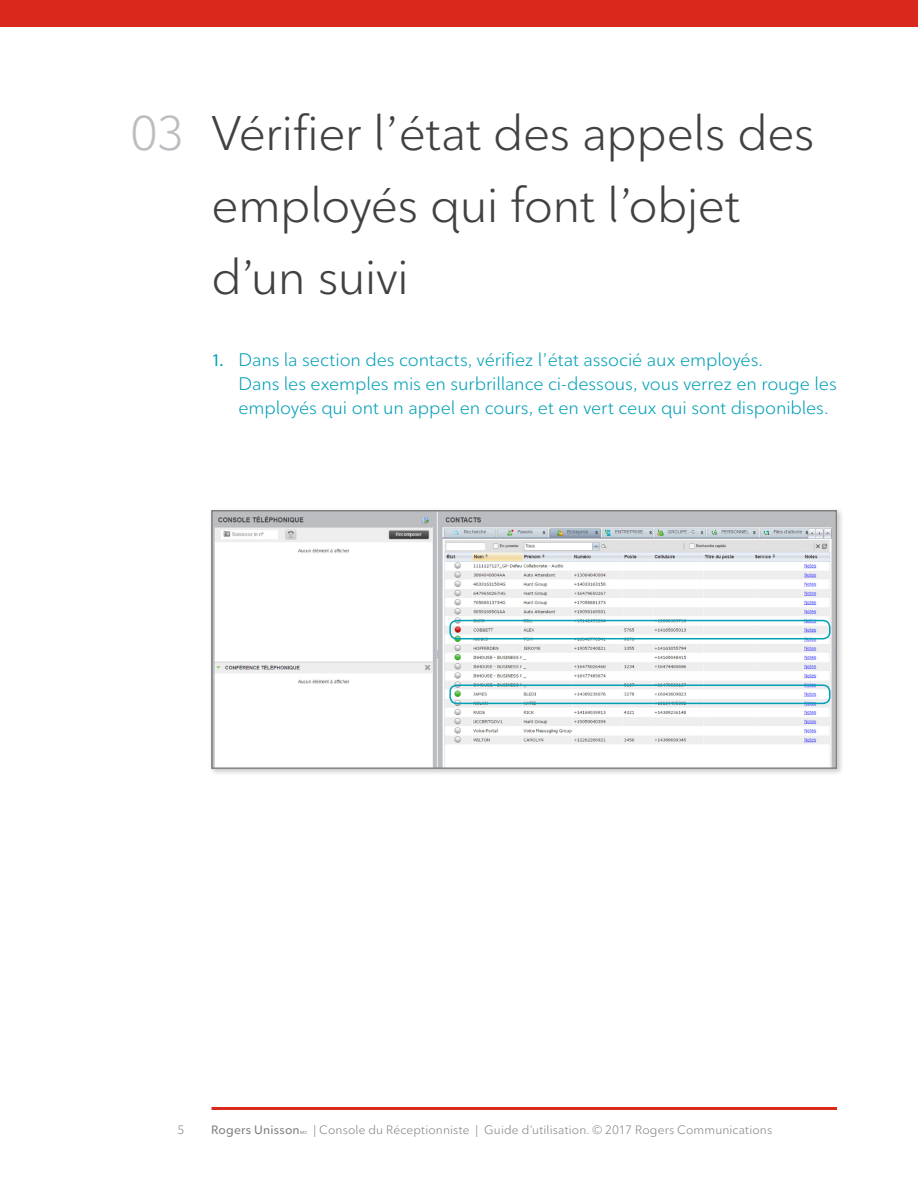
<style>
.page{position:relative;width:918px;height:1188px;background:#fff}
.page>*{position:absolute;margin:0;border:0;box-sizing:border-box;transform-origin:0 0}
.t1{font:48px/72px "Ted Next";letter-spacing:-.015em;color:#424142}
.t2{font:48px "Ted Next";color:#bbbdc0}
.t3{font:18px/24px "Ted Next";letter-spacing:-.005em;color:#00a0b7}
.t4{font:12px "Ted Next";letter-spacing:.015em;color:#808284}
.t5{font:600 12px "Ted Next";letter-spacing:.015em;color:#808284}
.t6{font:600 4.35px "Ted Next";color:#808284}
.s1{font-family:"Myriad Pro"}
</style>
<div class="page">
<div style="left:0;top:0;width:918px;height:27px;background:#da291c"></div>
<hr style="left:212px;top:1107px;width:625px;height:3px;background:#da291c">
<div style="left:208px;top:507px;width:636px;height:270px;background:#231f20;opacity:.25"></div>
<img style="left:214px;top:513px;width:620px;height:253px">
<div style="left:211px;top:510px;width:626px;height:259px;border:2px solid #808284"></div>
<div style="left:449px;top:620px;width:382px;height:19px;border:2px solid #00a0b7;border-radius:7px"></div>
<div style="left:449px;top:684px;width:382px;height:20px;border:2px solid #00a0b7;border-radius:7px"></div>
<p class="t2" style="left:130px;top:104px;width:56px">03</p>
<p class="t1" style="left:212px;top:97px;width:605px">Vérifier l’état des appels des employés qui font l’objet d’un suivi</p>
<p class="t3" style="left:238px;top:348px;width:600px;text-indent:-27px"><span class="s1">1.</span> Dans la section des contacts, vérifiez l’état associé aux employés.<br>Dans les exemples mis en surbrillance ci-dessous, vous verrez en rouge les employés qui ont un appel en cours, et en vert ceux qui sont disponibles.</p>
<p class="t4" style="left:178px;top:1123px;width:8px">5</p>
<p class="t5" style="left:211px;top:1123px;width:90px">Rogers Unisson</p>
<p class="t6" style="left:300px;top:1130px;width:9px">MC</p>
<p class="t4" style="left:314px;top:1123px;width:460px">| Console du Réceptionniste | Guide d’utilisation. © 2017 Rogers Communications</p>
</div>
